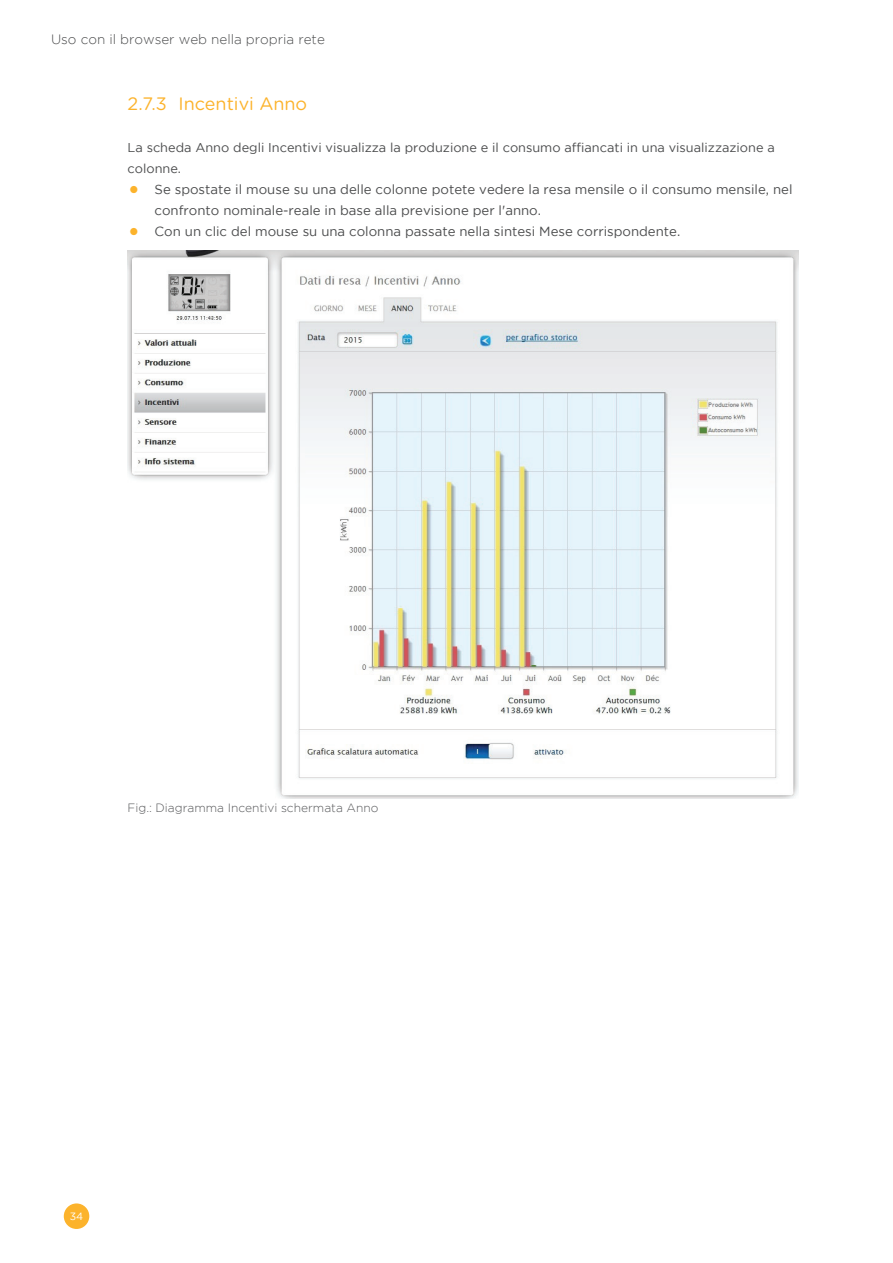
<style>
.page{position:relative;width:893px;height:1263px;background:#fff}
.page>*{position:absolute;margin:0;border:0;box-sizing:border-box;transform-origin:0 0}
.t1{font:18px "Gotham Rounded";color:#fcb32c}
.t2{font:300 13.5px "Gotham";color:#4b4c4d}
.t3{font:13.2px/21px "Gotham";color:#4b4c4d}
.Fließtext{font:12.75px/21px "Gotham";color:#4b4c4d}
.Bildunterschrift{font:300 12px "Gotham";color:#57585a}
.t4{font:10.5px "Gotham";color:#fff}
.s1{font-size:27px;color:#fcb32c}
</style>
<div class="page">
<div style="left:64px;top:1203px;width:25px;height:26px;background:#fcb32c;border-radius:50%"></div>
<img style="left:128px;top:250px;width:670px;height:548px">
<p class="t2" style="left:51px;top:32px;width:275px">Uso con il browser web nella propria rete</p>
<p class="t1" style="left:128px;top:92px;width:181px">2.7.3 Incentivi Anno</p>
<p class="Fließtext" style="left:128px;top:137px;width:649px">La scheda Anno degli Incentivi visualizza la produzione e il consumo affiancati in una visualizzazione a colonne.</p>
<p class="t3" style="left:155px;top:179px;width:639px;text-indent:-27px"><span class="s1">•</span> Se spostate il mouse su una delle colonne potete vedere la resa mensile o il consumo mensile, nel confronto nominale-reale in base alla previsione per l'anno.</p>
<p class="t3" style="left:128px;top:221px;width:554px"><span class="s1">•</span> Con un clic del mouse su una colonna passate nella sintesi Mese corrispondente.</p>
<p class="Bildunterschrift" style="left:128px;top:802px;width:252px">Fig.: Diagramma Incentivi schermata Anno</p>
<p class="t4" style="left:70px;top:1210px;width:15px">34</p>
</div>
